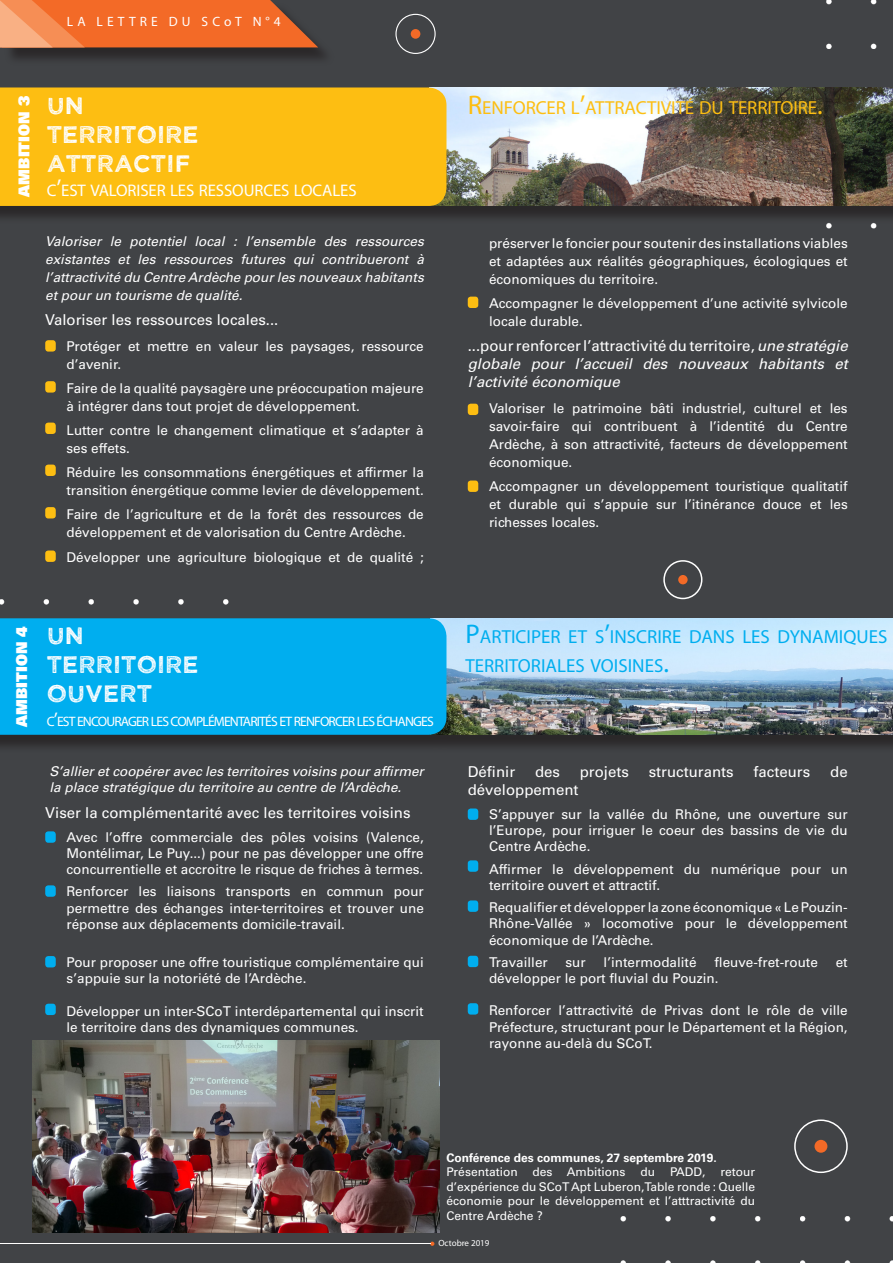
<style>
.page{position:relative;width:893px;height:1263px;background:#414346}
.page>*{position:absolute;margin:0;border:0;box-sizing:border-box;transform-origin:0 0}
.t1{font:24px "Wicked Grit";color:#fff}
.t2{font:18.9px/28.5px "Myriad Pro";color:#00aeef}
.t3{font:18.9px "Myriad Pro";letter-spacing:-.005em;color:#fdbe12}
.t4{font:16.8px "Myriad Pro";letter-spacing:-.005em;color:#fff}
.t5{font:15px "Univers LT Std";color:#fff}
.t6{font:italic 15px/18px "Univers LT Std";color:#fff;text-align:justify}
.t7{font:15px "Univers LT Std X Black";color:#fff}
.t8{font:13.65px "Myriad Pro";letter-spacing:-.065em;color:#fff}
.t9{font:13.5px/18px "Univers LT Std";color:#fff}
.t10{font:italic 13.5px/18px "Univers LT Std";color:#fff;text-align:justify}
.t11{font:13.5px "Myriad Pro";letter-spacing:.3em;color:#fff}
.t12{font:12px/14.4px "Univers LT Std";color:#fff;text-align:justify}
.t13{font:700 12px "Univers LT Std";color:#fff}
.t14{font:9px "Myriad Pro";color:#fff}
.s1{font-size:24px}
.s2{font-size:19.5px}
.s3{font-size:27px}
.s4{font-style:normal}
</style>
<div class="page">
<div style="left:4px;top:2px;width:331px;height:64px;background:#231f20;opacity:.75"></div>
<svg style="left:0;top:0;width:318px;height:47px;background:#e67035"></svg>
<svg style="left:430px;top:1241px;width:4px;height:5px"></svg>
<hr style="left:0;top:1244px;width:430px;height:1px;background:#fff">
<div style="left:663px;top:560px;width:39px;height:39px;border:2px solid #fff;border-radius:50%"></div>
<div style="left:678px;top:575px;width:10px;height:9px;background:#f36a27;border-radius:50%"></div>
<div style="left:395px;top:14px;width:41px;height:40px;border:1px solid #fff;border-radius:50%"></div>
<div style="left:411px;top:29px;width:9px;height:10px;background:#f36a27;border-radius:50%"></div>
<div style="left:45px;top:831px;width:11px;height:12px;background:#00aeef;border-radius:3px"></div>
<div style="left:45px;top:956px;width:11px;height:11px;background:#00aeef;border-radius:3px"></div>
<div style="left:45px;top:1004px;width:11px;height:11px;background:#00aeef;border-radius:3px"></div>
<div style="left:468px;top:808px;width:10px;height:12px;background:#00aeef;border-radius:3px"></div>
<div style="left:468px;top:860px;width:10px;height:12px;background:#00aeef;border-radius:3px"></div>
<div style="left:468px;top:900px;width:10px;height:12px;background:#00aeef;border-radius:3px"></div>
<div style="left:468px;top:956px;width:10px;height:11px;background:#00aeef;border-radius:3px"></div>
<div style="left:468px;top:1003px;width:10px;height:11px;background:#00aeef;border-radius:3px"></div>
<div style="left:45px;top:885px;width:11px;height:12px;background:#00aeef;border-radius:3px"></div>
<div style="left:794px;top:1119px;width:54px;height:54px;border:2px solid #fff;border-radius:50%"></div>
<div style="left:814px;top:1140px;width:13px;height:13px;background:#f36a27;border-radius:50%"></div>
<img style="left:620px;top:1216px;width:273px;height:47px">
<img style="left:826px;top:0;width:51px;height:229px">
<img style="left:0;top:599px;width:229px;height:6px">
<div style="left:0;top:90px;width:893px;height:135px;background:#231f20;opacity:.75"></div>
<img style="left:446px;top:87px;width:447px;height:119px">
<div style="left:0;top:87px;width:446px;height:119px;background:#fdbe12"></div>
<div style="left:0;top:620px;width:893px;height:133px;background:#231f20;opacity:.75"></div>
<img style="left:446px;top:619px;width:447px;height:116px">
<div style="left:0;top:618px;width:446px;height:117px;background:#00aeef"></div>
<div style="left:45px;top:340px;width:11px;height:12px;background:#fdbe12;border-radius:3px"></div>
<div style="left:45px;top:381px;width:11px;height:12px;background:#fdbe12;border-radius:3px"></div>
<div style="left:45px;top:423px;width:11px;height:11px;background:#fdbe12;border-radius:3px"></div>
<div style="left:45px;top:465px;width:11px;height:11px;background:#fdbe12;border-radius:3px"></div>
<div style="left:45px;top:507px;width:11px;height:11px;background:#fdbe12;border-radius:3px"></div>
<div style="left:45px;top:550px;width:11px;height:12px;background:#fdbe12;border-radius:3px"></div>
<div style="left:468px;top:404px;width:10px;height:11px;background:#fdbe12;border-radius:3px"></div>
<div style="left:468px;top:297px;width:10px;height:11px;background:#fdbe12;border-radius:3px"></div>
<div style="left:468px;top:480px;width:10px;height:12px;background:#fdbe12;border-radius:3px"></div>
<img style="left:32px;top:1041px;width:408px;height:191px">
<p class="t11" style="left:67px;top:13px;width:215px">LA LETTRE DU SCoT N°4</p>
<p class="t7" style="left:14px;top:196px;width:102px;rotate:-90deg">AMBITION 3</p>
<p class="t1" style="left:47px;top:90px;width:39px">UN</p>
<p class="t1" style="left:47px;top:119px;width:153px">TERRITOIRE</p>
<p class="t1" style="left:47px;top:148px;width:145px">ATTRACTIF</p>
<p class="t4" style="left:47px;top:180px;width:311px">C<span class="s1">’</span>EST VALORISER LES RESSOURCES LOCALES</p>
<p class="t10" style="left:45px;top:232px;width:380px">Valoriser le potentiel local : l’ensemble des ressources existantes et les ressources futures qui contribueront à l’attractivité du Centre Ardèche pour les nouveaux habitants et pour un tourisme de qualité.</p>
<p class="t5" style="left:45px;top:311px;width:235px">Valoriser les ressources locales...</p>
<p class="t9" style="left:66px;top:337px;width:359px">Protéger et mettre en valeur les paysages, ressource d’avenir.</p>
<p class="t9" style="left:66px;top:379px;width:359px">Faire de la qualité paysagère une préoccupation majeure à intégrer dans tout projet de développement.</p>
<p class="t9" style="left:66px;top:421px;width:359px">Lutter contre le changement climatique et s’adapter à ses effets.</p>
<p class="t9" style="left:66px;top:463px;width:359px">Réduire les consommations énergétiques et affirmer la transition énergétique comme levier de développement.</p>
<p class="t9" style="left:66px;top:505px;width:359px">Faire de l’agriculture et de la forêt des ressources de développement et de valorisation du Centre Ardèche.</p>
<p class="t9" style="left:66px;top:549px;width:359px">Développer une agriculture biologique et de qualité ;</p>
<p class="t7" style="left:12px;top:727px;width:102px;rotate:-90deg">AMBITION 4</p>
<p class="t1" style="left:47px;top:620px;width:39px">UN</p>
<p class="t1" style="left:47px;top:649px;width:153px">TERRITOIRE</p>
<p class="t1" style="left:47px;top:678px;width:107px">OUVERT</p>
<p class="t8" style="left:47px;top:713px;width:388px">C<span class="s2">’</span>EST ENCOURAGER LES COMPLÉMENTARITÉS ET RENFORCER LES ÉCHANGES</p>
<p class="t10" style="left:49px;top:764px;width:376px;line-height:16.2px">S’allier et coopérer avec les territoires voisins pour affirmer la place stratégique du territoire au centre de l’Ardèche.</p>
<p class="t5" style="left:45px;top:804px;width:367px">Viser la complémentarité avec les territoires voisins</p>
<p class="t9" style="left:66px;top:829px;width:359px;line-height:16.2px;text-align:justify">Avec l’offre commerciale des pôles voisins (Valence, Montélimar, Le Puy...) pour ne pas développer une offre concurrentielle et accroitre le risque de friches à termes.</p>
<p class="t9" style="left:66px;top:883px;width:359px;line-height:16.2px;text-align:justify">Renforcer les liaisons transports en commun pour permettre des échanges inter-territoires et trouver une réponse aux déplacements domicile-travail.</p>
<p class="t9" style="left:66px;top:954px;width:359px;line-height:16.2px">Pour proposer une offre touristique complémentaire qui s’appuie sur la notoriété de l’Ardèche.</p>
<p class="t9" style="left:66px;top:1003px;width:359px;line-height:16.2px">Développer un inter-SCoT interdépartemental qui inscrit le territoire dans des dynamiques communes.</p>
<p class="t3" style="left:468px;top:96px;width:356px"><span class="s3">R</span>ENFORCER L<span class="s3">’</span>ATTRACTIVITÉ DU TERRITOIRE<span class="s3">.</span></p>
<p class="t9" style="left:489px;top:234px;width:360px;text-align:justify">préserver le foncier pour soutenir des installations viables et adaptées aux réalités géographiques, écologiques et économiques du territoire.</p>
<p class="t9" style="left:489px;top:294px;width:360px">Accompagner le développement d’une activité sylvicole locale durable.</p>
<p class="t6" style="left:468px;top:337px;width:381px"><span class="s4">...pour renforcer l’attractivité du territoire,</span> une stratégie globale pour l’accueil des nouveaux habitants et l’activité économique</p>
<p class="t9" style="left:489px;top:399px;width:360px;text-align:justify">Valoriser le patrimoine bâti industriel, culturel et les savoir-faire qui contribuent à l’identité du Centre Ardèche, à son attractivité, facteurs de développement économique.</p>
<p class="t9" style="left:489px;top:477px;width:360px;text-align:justify">Accompagner un développement touristique qualitatif et durable qui s’appuie sur l’itinérance douce et les richesses locales.</p>
<p class="t2" style="left:465px;top:622px;width:423px"><span class="s3">P</span>ARTICIPER ET S<span class="s3">’</span>INSCRIRE DANS LES DYNAMIQUES<br>TERRITORIALES VOISINES<span class="s3">.</span></p>
<p class="t5" style="left:468px;top:763px;width:49px">Définir</p>
<p class="t5" style="left:535px;top:763px;width:27px">des</p>
<p class="t5" style="left:580px;top:763px;width:51px">projets</p>
<p class="t5" style="left:649px;top:763px;width:86px">structurants</p>
<p class="t5" style="left:753px;top:763px;width:58px">facteurs</p>
<p class="t5" style="left:830px;top:763px;width:19px">de</p>
<p class="t5" style="left:468px;top:781px;width:112px">développement</p>
<p class="t9" style="left:489px;top:806px;width:360px;line-height:16.2px;text-align:justify">S’appuyer sur la vallée du Rhône, une ouverture sur l’Europe, pour irriguer le coeur des bassins de vie du Centre Ardèche.</p>
<p class="t9" style="left:489px;top:861px;width:360px;line-height:16.2px">Affirmer le développement du numérique pour un territoire ouvert et attractif.</p>
<p class="t9" style="left:489px;top:899px;width:360px;line-height:16.2px;text-align:justify">Requalifier et développer la zone économique « Le Pouzin-Rhône-Vallée » locomotive pour le développement économique de l’Ardèche.</p>
<p class="t9" style="left:489px;top:953px;width:60px">Travailler</p>
<p class="t9" style="left:566px;top:953px;width:22px">sur</p>
<p class="t9" style="left:604px;top:953px;width:95px">l’intermodalité</p>
<p class="t9" style="left:714px;top:953px;width:105px">fleuve-fret-route</p>
<p class="t9" style="left:836px;top:953px;width:14px">et</p>
<p class="t9" style="left:489px;top:969px;width:231px">développer le port fluvial du Pouzin.</p>
<p class="t9" style="left:489px;top:1002px;width:360px;line-height:16.2px;text-align:justify">Renforcer l’attractivité de Privas dont le rôle de ville Préfecture, structurant pour le Département et la Région, rayonne au-delà du SCoT.</p>
<p class="t13" style="left:447px;top:1151px;width:272px">Conférence des communes, 27 septembre 2019.</p>
<p class="t12" style="left:447px;top:1165px;width:310px">Présentation des Ambitions du PADD, retour d’expérience du SCoT Apt Luberon, Table ronde : Quelle économie pour le développement et l’atttractivité du Centre Ardèche ?</p>
<p class="t14" style="left:438px;top:1237px;width:53px">Octobre 2019</p>
</div>
